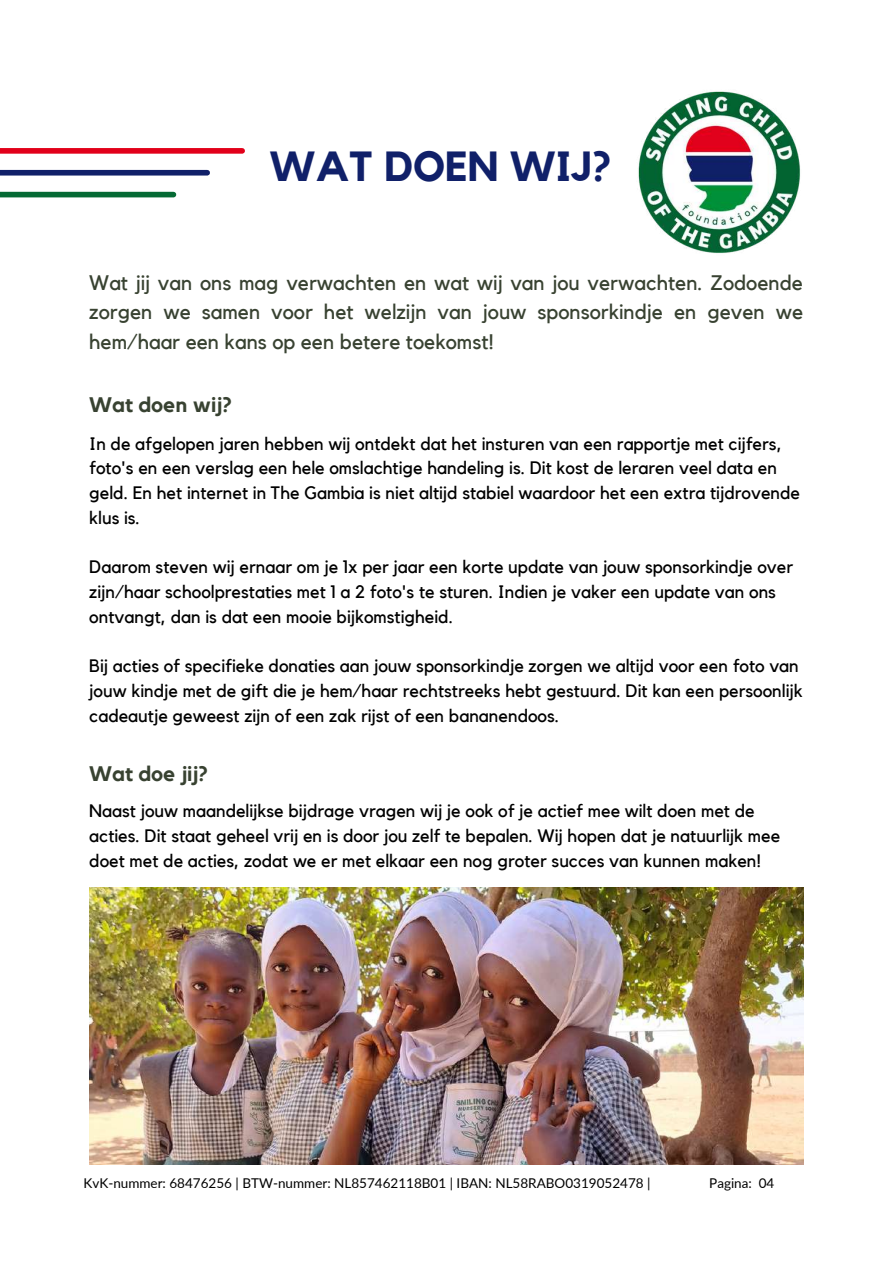
<style>
.page{position:relative;width:893px;height:1264px;background:#fff}
.page>*{position:absolute;margin:0;border:0;box-sizing:border-box;transform-origin:0 0}
.t1{font:700 42px "Kollektif";color:#102069}
.t2{font:21px/29.2px "Kollektif";color:#384231;text-align:justify}
.t3{font:700 21px "Kollektif";color:#384231}
.t4{font:18px/24.8px "Kollektif";color:#000}
.t5{font:13.5px "Lato";color:#000}
</style>
<div class="page">
<img style="left:638px;top:91px;width:162px;height:162px">
<div style="left:0;top:148px;width:242px;height:6px;background:#e2001a"></div>
<div style="left:0;top:192px;width:173px;height:5px;background:#056a34"></div>
<div style="left:0;top:170px;width:207px;height:5px;background:#102069"></div>
<img style="left:89px;top:887px;width:714px;height:277px">
<h1 class="t1" style="left:269px;top:147px;width:343px">WAT DOEN WIJ?</h1>
<p class="t2" style="left:89px;top:269px;width:715px">Wat jij van ons mag verwachten en wat wij van jou verwachten. Zodoende zorgen we samen voor het welzijn van jouw sponsorkindje en geven we hem/haar een kans op een betere toekomst!</p>
<p class="t3" style="left:89px;top:395px;width:144px">Wat doen wij?</p>
<p class="t4" style="left:89px;top:431px;width:712px">In de afgelopen jaren hebben wij ontdekt dat het insturen van een rapportje met cijfers, foto's en een verslag een hele omslachtige handeling is. Dit kost de leraren veel data en geld. En het internet in The Gambia is niet altijd stabiel waardoor het een extra tijdrovende klus is.</p>
<p class="t4" style="left:89px;top:555px;width:705px">Daarom steven wij ernaar om je 1x per jaar een korte update van jouw sponsorkindje over zijn/haar schoolprestaties met 1 a 2 foto's te sturen. Indien je vaker een update van ons ontvangt, dan is dat een mooie bijkomstigheid.</p>
<p class="t4" style="left:89px;top:654px;width:715px">Bij acties of specifieke donaties aan jouw sponsorkindje zorgen we altijd voor een foto van jouw kindje met de gift die je hem/haar rechtstreeks hebt gestuurd. Dit kan een persoonlijk cadeautje geweest zijn of een zak rijst of een bananendoos.</p>
<p class="t3" style="left:89px;top:763px;width:120px">Wat doe jij?</p>
<p class="t4" style="left:89px;top:799px;width:692px">Naast jouw maandelijkse bijdrage vragen wij je ook of je actief mee wilt doen met de acties. Dit staat geheel vrij en is door jou zelf te bepalen. Wij hopen dat je natuurlijk mee doet met de acties, zodat we er met elkaar een nog groter succes van kunnen maken!</p>
<p class="t5" style="left:83px;top:1174px;width:568px">KvK-nummer: 68476256 | BTW-nummer: NL857462118B01 | IBAN: NL58RABO0319052478 |</p>
<p class="t5" style="left:709px;top:1174px;width:67px">Pagina: 04</p>
</div>
